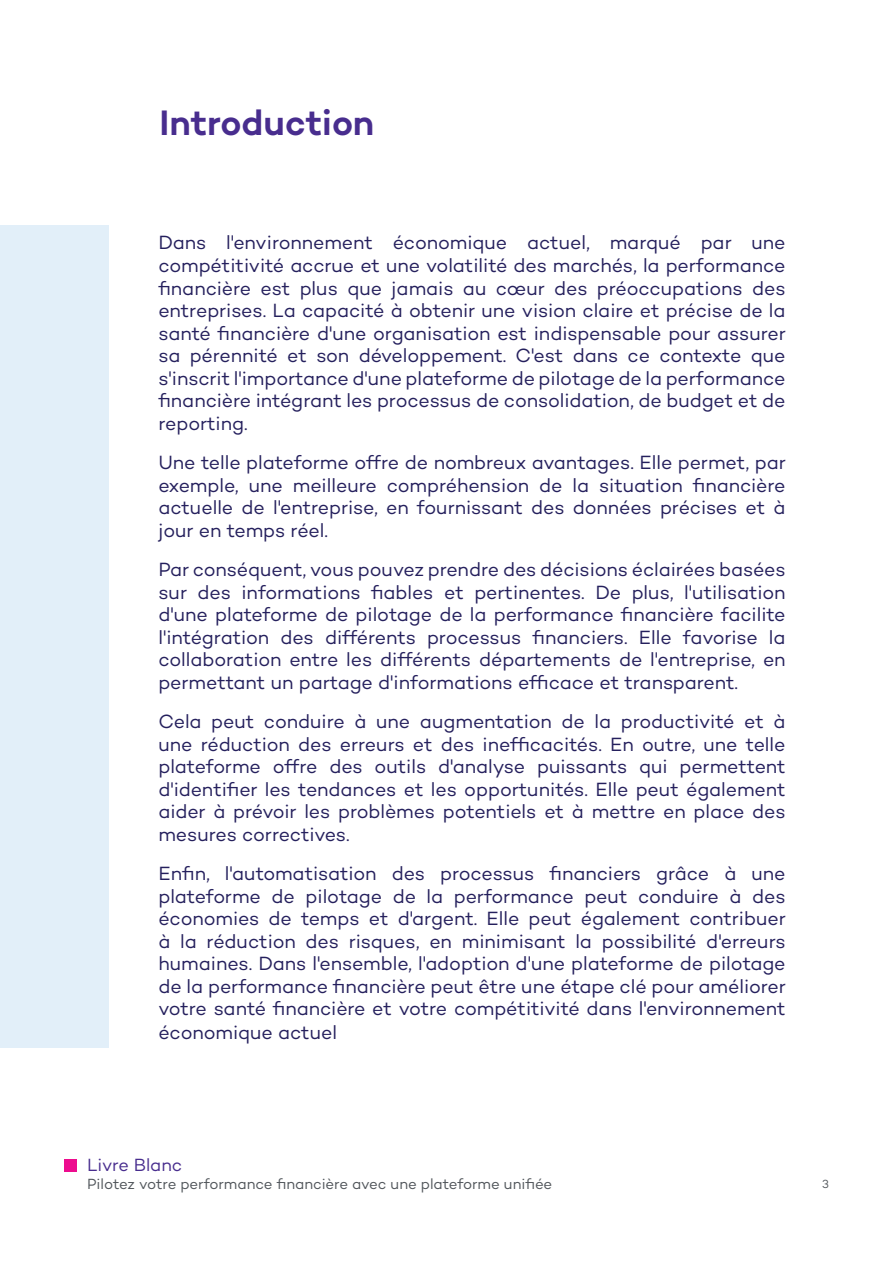
<style>
.page{position:relative;width:893px;height:1263px;background:#fff}
.page>*{position:absolute;margin:0;border:0;box-sizing:border-box;transform-origin:0 0}
.t1{font:600 36px "Campton";color:#482d8e}
.t2{font:19.5px/22.5px "Campton";letter-spacing:-.005em;color:#25205d;text-align:justify}
.t3{font:18px "Campton";letter-spacing:-.005em;color:#482d8e}
.t4{font:15px "Campton";letter-spacing:-.005em;color:#51565b}
.t5{font:12px "Campton";color:#51565b}
</style>
<div class="page">
<div style="left:64px;top:1159px;width:13px;height:12px;background:#ed0c8e"></div>
<div style="left:0;top:225px;width:108px;height:822px;background:#e2eff9"></div>
<h1 class="t1" style="left:159px;top:100px;width:216px">Introduction</h1>
<p class="t2" style="left:158px;top:231px;width:629px">Dans l'environnement économique actuel, marqué par une compétitivité accrue et une volatilité des marchés, la performance financière est plus que jamais au cœur des préoccupations des entreprises. La capacité à obtenir une vision claire et précise de la santé financière d'une organisation est indispensable pour assurer sa pérennité et son développement. C'est dans ce contexte que s'inscrit l'importance d'une plateforme de pilotage de la performance financière intégrant les processus de consolidation, de budget et de reporting.</p>
<p class="t2" style="left:158px;top:451px;width:629px">Une telle plateforme offre de nombreux avantages. Elle permet, par exemple, une meilleure compréhension de la situation financière actuelle de l'entreprise, en fournissant des données précises et à jour en temps réel.</p>
<p class="t2" style="left:158px;top:558px;width:629px">Par conséquent, vous pouvez prendre des décisions éclairées basées sur des informations fiables et pertinentes. De plus, l'utilisation d'une plateforme de pilotage de la performance financière facilite l'intégration des différents processus financiers. Elle favorise la collaboration entre les différents départements de l'entreprise, en permettant un partage d'informations efficace et transparent.</p>
<p class="t2" style="left:158px;top:710px;width:629px">Cela peut conduire à une augmentation de la productivité et à une réduction des erreurs et des inefficacités. En outre, une telle plateforme offre des outils d'analyse puissants qui permettent d'identifier les tendances et les opportunités. Elle peut également aider à prévoir les problèmes potentiels et à mettre en place des mesures correctives.</p>
<p class="t2" style="left:158px;top:862px;width:629px">Enfin, l'automatisation des processus financiers grâce à une plateforme de pilotage de la performance peut conduire à des économies de temps et d'argent. Elle peut également contribuer à la réduction des risques, en minimisant la possibilité d'erreurs humaines. Dans l'ensemble, l'adoption d'une plateforme de pilotage de la performance financière peut être une étape clé pour améliorer votre santé financière et votre compétitivité dans l'environnement économique actuel</p>
<p class="t3" style="left:87px;top:1154px;width:97px">Livre Blanc</p>
<p class="t4" style="left:87px;top:1174px;width:467px">Pilotez votre performance financière avec une plateforme unifiée</p>
<p class="t5" style="left:822px;top:1176px;width:8px">3</p>
</div>
